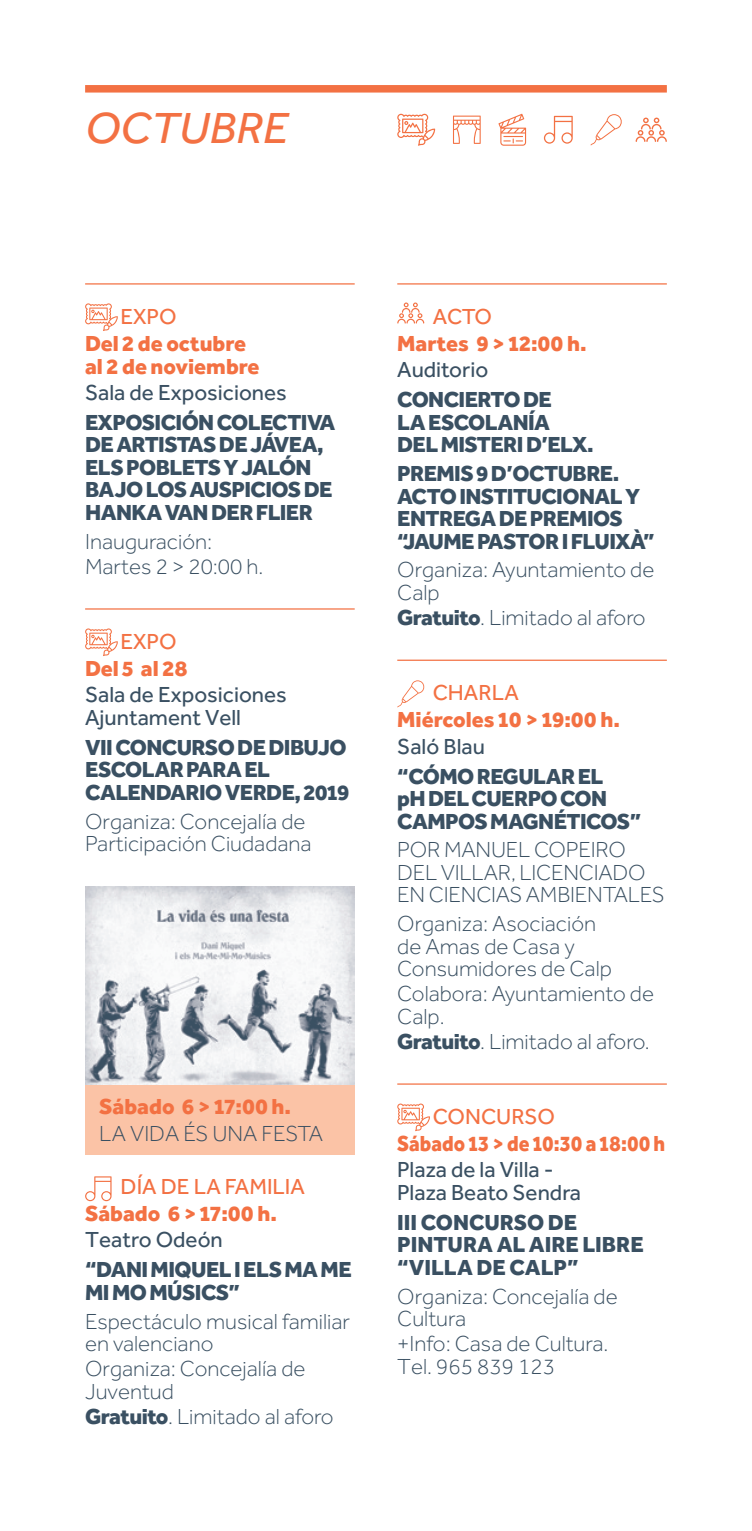
<style>
.page{position:relative;width:752px;height:1531px;background:#fff}
.page>*{position:absolute;margin:0;border:0;box-sizing:border-box;transform-origin:0 0}
.t1{font:italic 45px "Effra";color:#f37143;scale:1.05 1}
.t2{font:300 22.5px/22.5px "Effra";color:#3a5062}
.t3{font:800 22.5px/22.5px "Effra";letter-spacing:-.025em;color:#3a5062}
.t4{font:22.5px/22.5px "Effra";color:#3a5062}
.t5{font:800 22.5px/22.5px "Effra";color:#f37143}
.t6{font:800 22.5px/22.5px "Effra";color:#3a5062}
.t7{font:22.5px "Effra";color:#f37143}
.t8{font:800 22.5px "Effra";color:#f37143;scale:.9 1}
.s1{font-weight:800}
</style>
<div class="page">
<div style="left:85px;top:85px;width:581px;height:8px;background:#f37143"></div>
<svg style="left:397px;top:114px;width:38px;height:32px"></svg>
<svg style="left:453px;top:116px;width:27px;height:28px"></svg>
<svg style="left:498px;top:114px;width:28px;height:32px"></svg>
<svg style="left:543px;top:116px;width:29px;height:28px"></svg>
<svg style="left:590px;top:114px;width:32px;height:31px"></svg>
<svg style="left:635px;top:118px;width:31px;height:24px"></svg>
<hr style="left:85px;top:283px;width:269px;height:1px;background:#f37143">
<hr style="left:85px;top:608px;width:269px;height:1px;background:#f37143">
<svg style="left:85px;top:303px;width:33px;height:28px"></svg>
<svg style="left:85px;top:628px;width:33px;height:28px"></svg>
<svg style="left:85px;top:1176px;width:26px;height:25px"></svg>
<hr style="left:397px;top:283px;width:269px;height:1px;background:#f37143">
<hr style="left:397px;top:659px;width:269px;height:2px;background:#f37143">
<hr style="left:397px;top:1083px;width:269px;height:1px;background:#f37143">
<svg style="left:397px;top:302px;width:27px;height:21px"></svg>
<svg style="left:397px;top:680px;width:27px;height:27px"></svg>
<svg style="left:397px;top:1103px;width:33px;height:28px"></svg>
<div style="left:85px;top:1084px;width:269px;height:71px;background:#fbc3a6"></div>
<img style="left:85px;top:886px;width:269px;height:198px">
<h1 class="t1" style="left:85px;top:101px;width:194px">OCTUBRE</h1>
<p class="t7" style="left:120px;top:303px;width:57px">EXPO</p>
<p class="t5" style="left:85px;top:332px;width:176px">Del 2 de octubre al 2 de noviembre</p>
<p class="t4" style="left:85px;top:381px;width:203px">Sala de Exposiciones</p>
<p class="t3" style="left:85px;top:410px;width:252px">EXPOSICIÓN COLECTIVA<br>DE ARTISTAS DE JÁVEA,<br>ELS POBLETS Y JALÓN<br>BAJO LOS AUSPICIOS DE<br>HANKA VAN DER FLIER</p>
<p class="t2" style="left:85px;top:528px;width:180px;line-height:25px">Inauguración:<br>Martes 2 &gt; 20:00 h.</p>
<p class="t7" style="left:120px;top:628px;width:57px">EXPO</p>
<p class="t5" style="left:85px;top:657px;width:104px">Del 5 al 28</p>
<p class="t4" style="left:85px;top:683px;width:203px">Sala de Exposiciones<br>Ajuntament Vell</p>
<p class="t3" style="left:85px;top:735px;width:265px">VII CONCURSO DE DIBUJO<br>ESCOLAR PARA EL<br>CALENDARIO VERDE, 2019</p>
<p class="t2" style="left:85px;top:810px;width:228px">Organiza: Concejalía de<br>Participación Ciudadana</p>
<p class="t5" style="left:99px;top:1095px;width:193px">Sábado 6 &gt; 17:00 h.</p>
<p class="t2" style="left:99px;top:1121px;width:225px">LA VIDA ÉS UNA FESTA</p>
<p class="t7" style="left:120px;top:1173px;width:186px">DÍA DE LA FAMILIA</p>
<p class="t5" style="left:85px;top:1202px;width:193px">Sábado 6 &gt; 17:00 h.</p>
<p class="t4" style="left:85px;top:1228px;width:139px">Teatro Odeón</p>
<p class="t3" style="left:85px;top:1258px;width:268px">“DANI MIQUEL I ELS MA ME<br>MI MO MÚSICS”</p>
<p class="t2" style="left:85px;top:1310px;width:266px">Espectáculo musical familiar en valenciano</p>
<p class="t2" style="left:85px;top:1357px;width:222px">Organiza: Concejalía de<br>Juventud</p>
<p class="t2" style="left:85px;top:1405px;width:250px"><span class="s1">Gratuito</span>. Limitado al aforo</p>
<p class="t7" style="left:432px;top:303px;width:61px">ACTO</p>
<p class="t5" style="left:397px;top:332px;width:191px">Martes 9 &gt; 12:00 h.</p>
<p class="t4" style="left:397px;top:358px;width:92px">Auditorio</p>
<p class="t3" style="left:397px;top:388px;width:198px">CONCIERTO DE<br>LA ESCOLANÍA<br>DEL MISTERI D’ELX.</p>
<p class="t3" style="left:397px;top:462px;width:259px">PREMIS 9 D’OCTUBRE.<br>ACTO INSTITUCIONAL Y<br>ENTREGA DE PREMIOS “JAUME PASTOR I FLUIXÀ”</p>
<p class="t2" style="left:397px;top:558px;width:258px">Organiza: Ayuntamiento de<br>Calp</p>
<p class="t2" style="left:397px;top:606px;width:250px"><span class="s1">Gratuito</span>. Limitado al aforo</p>
<p class="t7" style="left:432px;top:679px;width:87px">CHARLA</p>
<p class="t5" style="left:397px;top:708px;width:224px">Miércoles 10 &gt; 19:00 h.</p>
<p class="t4" style="left:397px;top:734px;width:89px">Saló Blau</p>
<p class="t3" style="left:397px;top:764px;width:245px">“CÓMO REGULAR EL<br>pH DEL CUERPO CON<br>CAMPOS MAGNÉTICOS”</p>
<p class="t2" style="left:397px;top:838px;width:268px">POR MANUEL COPEIRO<br>DEL VILLAR, LICENCIADO<br>EN CIENCIAS AMBIENTALES</p>
<p class="t2" style="left:397px;top:912px;width:216px">Organiza: Asociación de Amas de Casa y<br>Consumidores de Calp</p>
<p class="t2" style="left:397px;top:982px;width:258px">Colabora: Ayuntamiento de<br>Calp.</p>
<p class="t2" style="left:397px;top:1030px;width:254px"><span class="s1">Gratuito</span>. Limitado al aforo.</p>
<p class="t7" style="left:432px;top:1103px;width:124px">CONCURSO</p>
<p class="t8" style="left:397px;top:1129px;width:299px">Sábado 13 &gt; de 10:30 a 18:00 h</p>
<p class="t4" style="left:397px;top:1158px;width:185px">Plaza de la Villa -<br>Plaza Beato Sendra</p>
<p class="t6" style="left:397px;top:1210px;width:248px">III CONCURSO DE<br>PINTURA AL AIRE LIBRE “VILLA DE CALP”</p>
<p class="t2" style="left:397px;top:1285px;width:222px">Organiza: Concejalía de<br>Cultura</p>
<p class="t2" style="left:397px;top:1332px;width:212px">+Info: Casa de Cultura.<br>Tel. 965 839 123</p>
</div>
